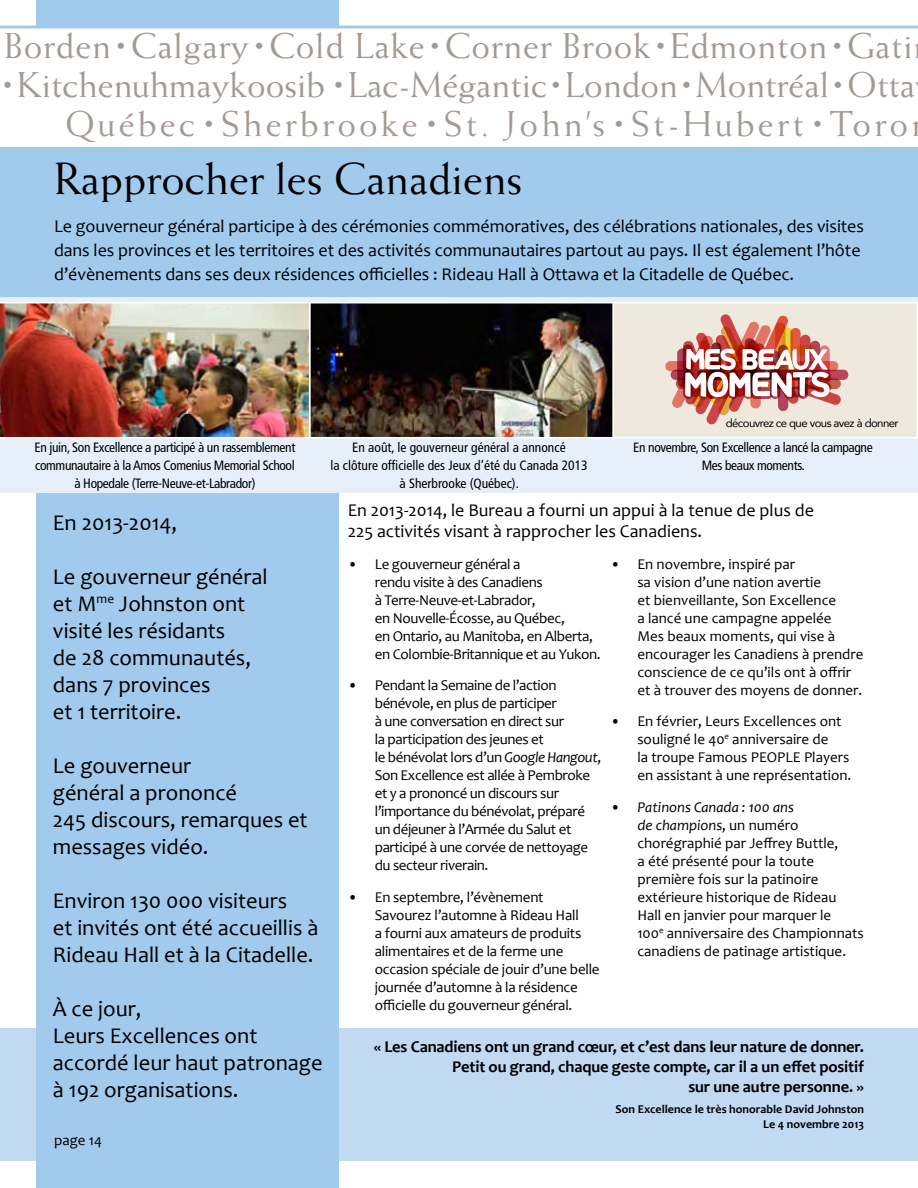
<style>
.page{position:relative;width:918px;height:1188px;background:#fff}
.page>*{position:absolute;margin:0;border:0;box-sizing:border-box;transform-origin:0 0}
.t1{font:45px "Weiss Std";color:#000}
.t2{font:36px/39px "Weiss Std";color:#a49a94;text-align:right}
.t3{font:36px "Weiss Std";letter-spacing:.02em;color:#a49a94}
.stats{font:22.5px/27px "Candara";color:#000}
.Intro_para{font:18px/24px "Candara";letter-spacing:-.005em;color:#000}
.Block_Quote_name{font:18px/21px "Candara";color:#000}
.Block_Quote{font:700 16.5px/19.8px "Candara";letter-spacing:-.01em;color:#000;text-align:right}
.t4{font:15px/18px "Candara";letter-spacing:-.015em;color:#000}
.t5{font:condensed 13.5px/18px "Frutiger LT Std";letter-spacing:-.025em;color:#000;text-align:center}
.t6{font:condensed 13.5px/18px "Frutiger LT Std";color:#000;text-align:center}
.Block_Quote_name-2{font:700 12px "Candara";color:#000}
.t7{font:11.4px "Avenir";letter-spacing:-.05em;color:#010101}
.s1{font-style:italic}
</style>
<div class="page">
<div style="left:0;top:1028px;width:918px;height:133px;background:#c1daf1"></div>
<div style="left:0;top:127px;width:918px;height:176px;background:#a2caec"></div>
<div style="left:37px;top:0;width:302px;height:1188px;background:#a2caec"></div>
<svg style="left:0;top:26px;width:918px;height:121px"></svg>
<div style="left:0;top:297px;width:918px;height:195px;background:#e6eff9"></div>
<img style="left:312px;top:305px;width:300px;height:130px">
<div style="left:309px;top:302px;width:306px;height:136px;border:2px solid #fff"></div>
<img style="left:0;top:302px;width:310px;height:136px">
<div style="left:613px;top:303px;width:304px;height:135px;background:#eee9dc"></div>
<div style="left:801px;top:370px;width:47px;height:10px;background:#bb455c;border-radius:5px"></div>
<div style="left:671px;top:370px;width:34px;height:10px;background:#af475c;border-radius:5px"></div>
<svg style="left:665px;top:361px;width:29px;height:10px"></svg>
<img style="left:672px;top:314px;width:169px;height:110px">
<div style="left:612px;top:302px;width:306px;height:136px;border:2px solid #fff"></div>
<h3 class="t3" style="left:4px;top:25px;width:910px">Borden <sup>•</sup> Calgary <sup>•</sup> Cold Lake <sup>•</sup> Corner Brook <sup>•</sup> Edmonton <sup>•</sup> Gati</h3>
<h3 class="t2" style="left:3px;top:64px;width:914px"><sup>•</sup> Kitchenuhmaykoosib <sup>•</sup> Lac-Mégantic <sup>•</sup> London <sup>•</sup> Montréal <sup>•</sup> Otta<br>Québec <sup>•</sup> Sherbrooke <sup>•</sup> St. John’s <sup>•</sup> St-Hubert <sup>•</sup> Toro</h3>
<h1 class="t1" style="left:54px;top:153px;width:470px">Rapprocher les Canadiens</h1>
<p class="Intro_para" style="left:54px;top:214px;width:812px">Le gouverneur général participe à des cérémonies commémoratives, des célébrations nationales, des visites dans les provinces et les territoires et des activités communautaires partout au pays. Il est également l’hôte d’évènements dans ses deux résidences officielles : Rideau Hall à Ottawa et la Citadelle de Québec.</p>
<p class="t7" style="left:726px;top:414px;width:174px">découvrez ce que vous avez à donner</p>
<p class="t5" style="left:633px;top:438px;width:241px">En novembre, Son Excellence a lancé la campagne<br>Mes beaux moments.</p>
<p class="Block_Quote_name" style="left:348px;top:500px;width:468px">En 2013-2014, le Bureau a fourni un appui à la tenue de plus de<br>225 activités visant à rapprocher les Canadiens.</p>
<p class="t4" style="left:375px;top:555px;width:227px;text-indent:-27px">• Le gouverneur général a<br>rendu visite à des Canadiens<br>à Terre-Neuve-et-Labrador,<br>en Nouvelle-Écosse, au Québec,<br>en Ontario, au Manitoba, en Alberta, en Colombie-Britannique et au Yukon.</p>
<p class="t4" style="left:375px;top:676px;width:228px;text-indent:-27px">• Pendant la Semaine de l’action bénévole, en plus de participer<br>à une conversation en direct sur<br>la participation des jeunes et<br>le bénévolat lors d’un <span class="s1">Google Hangout</span>,<br>Son Excellence est allée à Pembroke et y a prononcé un discours sur l’importance du bénévolat, préparé un déjeuner à l’Armée du Salut et participé à une corvée de nettoyage du secteur riverain.</p>
<p class="t4" style="left:375px;top:888px;width:226px;text-indent:-27px">• En septembre, l’évènement Savourez l’automne à Rideau Hall<br>a fourni aux amateurs de produits alimentaires et de la ferme une occasion spéciale de jouir d’une belle journée d’automne à la résidence officielle du gouverneur général.</p>
<p class="t5" style="left:35px;top:438px;width:262px">En juin, Son Excellence a participé à un rassemblement communautaire à la Amos Comenius Memorial School à Hopedale (Terre-Neuve-et-Labrador)</p>
<p class="t6" style="left:330px;top:438px;width:259px">En août, le gouverneur général a annoncé<br>la clôture officielle des Jeux d’été du Canada 2013 à Sherbrooke (Québec).</p>
<p class="stats" style="left:53px;top:509px;width:126px">En 2013-2014,</p>
<p class="stats" style="left:53px;top:563px;width:216px">Le gouverneur général et M<sup>me</sup> Johnston ont visité les résidants<br>de 28 communautés, dans 7 provinces<br>et 1 territoire.</p>
<p class="stats" style="left:53px;top:752px;width:256px">Le gouverneur<br>général a prononcé<br>245 discours, remarques et messages vidéo.</p>
<p class="stats" style="left:53px;top:887px;width:267px">Environ 130 000 visiteurs<br>et invités ont été accueillis à<br>Rideau Hall et à la Citadelle.</p>
<p class="stats" style="left:53px;top:995px;width:271px">À ce jour,<br>Leurs Excellences ont accordé leur haut patronage à 192 organisations.</p>
<p class="t4" style="left:637px;top:555px;width:228px;text-indent:-27px">• En novembre, inspiré par<br>sa vision d’une nation avertie<br>et bienveillante, Son Excellence<br>a lancé une campagne appelée<br>Mes beaux moments, qui vise à encourager les Canadiens à prendre conscience de ce qu’ils ont à offrir et à trouver des moyens de donner.</p>
<p class="t4" style="left:637px;top:712px;width:215px;text-indent:-27px">• En février, Leurs Excellences ont souligné le 40<sup>e</sup> anniversaire de<br>la troupe Famous PEOPLE Players en assistant à une représentation.</p>
<p class="t4" style="left:637px;top:798px;width:228px;text-indent:-27px">• <span class="s1">Patinons Canada : 100 ans<br>de champions</span>, un numéro chorégraphié par Jeffrey Buttle,<br>a été présenté pour la toute première fois sur la patinoire extérieure historique de Rideau<br>Hall en janvier pour marquer le<br>100<sup>e</sup> anniversaire des Championnats canadiens de patinage artistique.</p>
<p class="Block_Quote" style="left:374px;top:1037px;width:492px">« Les Canadiens ont un grand cœur, et c’est dans leur nature de donner.</p>
<p class="Block_Quote" style="left:452px;top:1056px;width:413px">Petit ou grand, chaque geste compte, car il a un effet positif sur une autre personne. »</p>
<p class="Block_Quote_name-2" style="left:616px;top:1102px;width:250px">Son Excellence le très honorable David Johnston</p>
<p class="Block_Quote_name-2" style="left:763px;top:1117px;width:102px">Le 4 novembre 2013</p>
<p class="t4" style="left:54px;top:1131px;width:49px">page 14</p>
</div>
